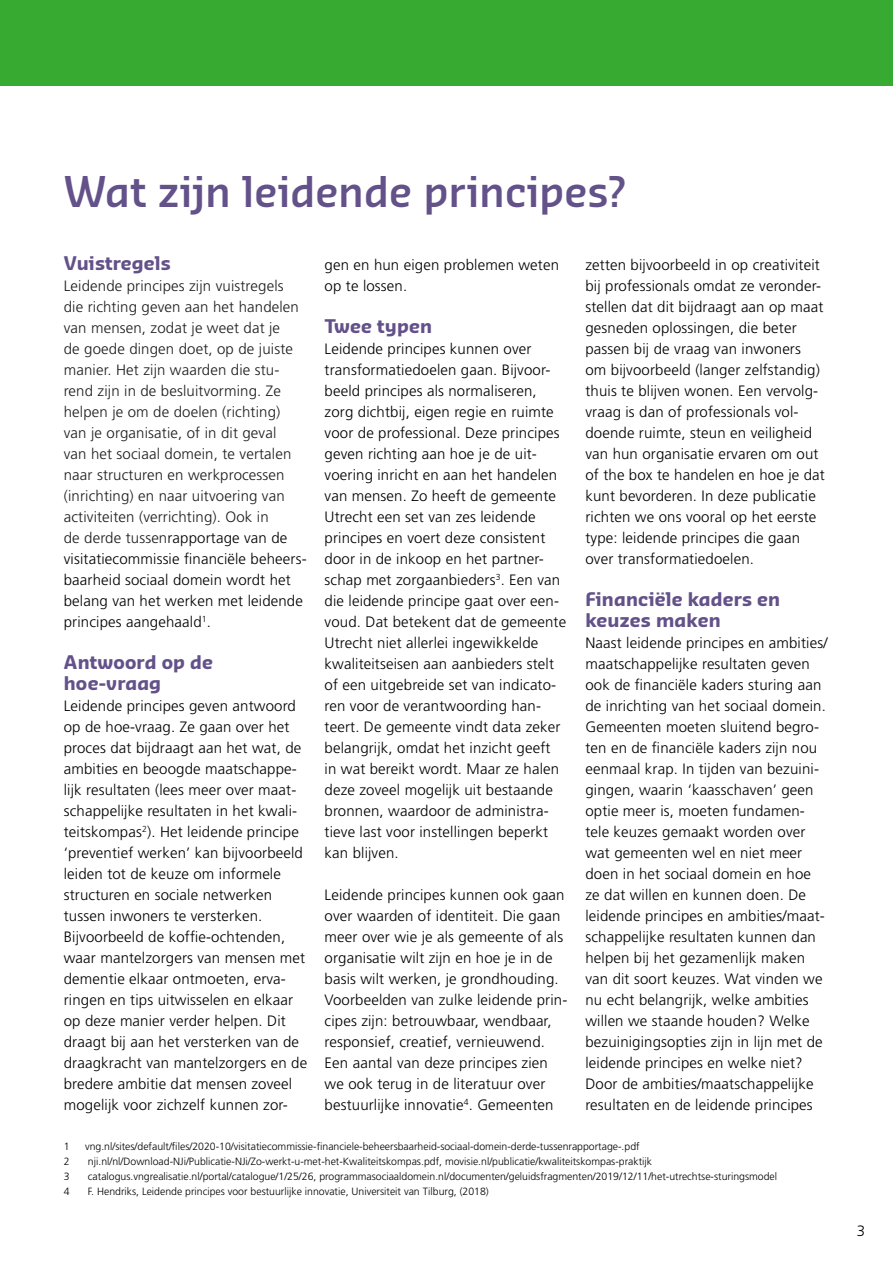
<style>
.page{position:relative;width:893px;height:1263px;background:#fff}
.page>*{position:absolute;margin:0;border:0;box-sizing:border-box;transform-origin:0 0}
.t1{font:600 40.5px "Sansa Pro";color:#635189}
.t2{font:700 18px/21px "Sansa Pro";letter-spacing:.01em;color:#635189}
.t3{font:300 15px/21px "Frutiger";letter-spacing:.01em;color:#000}
.t4{font:300 15px/21px "Frutiger";letter-spacing:.01em;color:#1d1d1d}
.t5{font:300 10.5px "Frutiger";color:#000}
.s1{color:#000}
</style>
<div class="page">
<div style="left:0;top:0;width:893px;height:85px;background:#37aa32"></div>
<h1 class="t1" style="left:64px;top:164px;width:564px">Wat zijn leidende principes?</h1>
<p class="t2" style="left:64px;top:252px;width:108px">Vuistregels</p>
<p class="t4" style="left:64px;top:275px;width:244px">Leidende principes zijn vuistregels die richting geven aan het handelen van mensen, zodat je weet dat je<br>de goede dingen doet, op de juiste manier. Het zijn waarden die stu&shy;rend zijn in de besluitvorming. Ze helpen je om de doelen (richting) van je organisatie, of in dit geval<br>van het sociaal domein, te vertalen naar structuren en werkprocessen (inrichting) en naar uitvoering van activiteiten (verrichting). Ook in<br>de derde tussen<span class="s1">rapportage van de visitatiecommissie financiële beheers&shy;baarheid sociaal domein wordt het belang van het werken met leidende principes aangehaald</span><sup>1</sup><span class="s1">.</span></p>
<p class="t2" style="left:64px;top:651px;width:151px">Antwoord op de hoe-vraag</p>
<p class="t3" style="left:64px;top:695px;width:245px">Leidende principes geven antwoord op de hoe-vraag. Ze gaan over het proces dat bijdraagt aan het wat, de ambities en beoogde maatschappe&shy;lijk resultaten (lees meer over maat&shy;schappelijke resultaten in het kwali&shy;teitskompas<sup>2</sup>). Het leidende principe ‘preventief werken’ kan bijvoorbeeld leiden tot de keuze om informele structuren en sociale netwerken tussen inwoners te versterken.<br>Bijvoorbeeld de koffie-ochtenden, waar mantelzorgers van mensen met dementie elkaar ontmoeten, erva&shy;ringen en tips uitwisselen en elkaar op deze manier verder helpen. Dit draagt bij aan het versterken van de draagkracht van mantelzorgers en de bredere ambitie dat mensen zoveel mogelijk voor zichzelf kunnen zor-</p>
<p class="t5" style="left:64px;top:1140px;width:7px">1</p>
<p class="t5" style="left:85px;top:1140px;width:556px">vng.nl/sites/default/files/2020-10/visitatiecommissie-financiele-beheersbaarheid-sociaal-domein-derde-tussenrapportage-.pdf</p>
<p class="t5" style="left:64px;top:1155px;width:7px">2</p>
<p class="t5" style="left:88px;top:1155px;width:566px">nji.nl/nl/Download-NJi/Publicatie-NJi/Zo-werkt-u-met-het-Kwaliteitskompas.pdf, movisie.nl/publicatie/kwaliteitskompas-praktijk</p>
<p class="t5" style="left:64px;top:1170px;width:7px">3</p>
<p class="t5" style="left:88px;top:1170px;width:691px">catalogus.vngrealisatie.nl/portal/catalogue/1/25/26, programmasociaaldomein.nl/documenten/geluidsfragmenten/2019/12/11/het-utrechtse-sturingsmodel</p>
<p class="t5" style="left:64px;top:1185px;width:7px">4</p>
<p class="t5" style="left:88px;top:1185px;width:402px">F. Hendriks, Leidende principes voor bestuurlijke innovatie, Universiteit van Tilburg, (2018)</p>
<p class="t3" style="left:325px;top:254px;width:236px">gen en hun eigen problemen weten op te lossen.</p>
<p class="t2" style="left:325px;top:315px;width:109px">Twee typen</p>
<p class="t3" style="left:325px;top:338px;width:243px">Leidende principes kunnen over transformatiedoelen gaan. Bijvoor&shy;beeld principes als normaliseren, zorg dichtbij, eigen regie en ruimte voor de professional. Deze principes geven richting aan hoe je de uit&shy;voering inricht en aan het handelen van mensen. Zo heeft de gemeente Utrecht een set van zes leidende principes en voert deze consistent door in de inkoop en het partner&shy;schap met zorgaanbieders<sup>3</sup>. Een van die leidende principe gaat over een&shy;voud. Dat betekent dat de gemeente Utrecht niet allerlei ingewikkelde kwaliteitseisen aan aanbieders stelt of een uitgebreide set van indicato&shy;ren voor de verantwoording han&shy;teert. De gemeente vindt data zeker belangrijk, omdat het inzicht geeft<br>in wat bereikt wordt. Maar ze halen deze zoveel mogelijk uit bestaande bronnen, waardoor de administra&shy;tieve last voor instellingen beperkt kan blijven.</p>
<p class="t3" style="left:325px;top:884px;width:244px">Leidende principes kunnen ook gaan over waarden of identiteit. Die gaan meer over wie je als gemeente of als organisatie wilt zijn en hoe je in de basis wilt werken, je grondhouding.<br>Voorbeelden van zulke leidende prin&shy;cipes zijn: betrouwbaar, wendbaar, responsief, creatief, vernieuwend.<br>Een aantal van deze principes zien we ook terug in de literatuur over bestuurlijke innovatie<sup>4</sup>. Gemeenten</p>
<p class="t3" style="left:585px;top:254px;width:241px">zetten bijvoorbeeld in op creativiteit bij professionals omdat ze veronder&shy;stellen dat dit bijdraagt aan op maat gesneden oplossingen, die beter passen bij de vraag van inwoners om bijvoorbeeld (langer zelfstandig) thuis te blijven wonen. Een vervolg&shy;vraag is dan of professionals vol&shy;doende ruimte, steun en veiligheid van hun organisatie ervaren om out of the box te handelen en hoe je dat kunt bevorderen. In deze publicatie richten we ons vooral op het eerste type: leidende principes die gaan over transformatiedoelen.</p>
<p class="t2" style="left:585px;top:588px;width:196px">Financiële kaders en keuzes maken</p>
<p class="t3" style="left:585px;top:632px;width:244px">Naast leidende principes en ambities/ maatschappelijke resultaten geven ook de financiële kaders sturing aan de inrichting van het sociaal domein.<br>Gemeenten moeten sluitend begro&shy;ten en de financiële kaders zijn nou eenmaal krap. In tijden van bezuini&shy;gingen, waarin ‘kaasschaven’ geen optie meer is, moeten fundamen&shy;tele keuzes gemaakt worden over wat gemeenten wel en niet meer doen in het sociaal domein en hoe ze dat willen en kunnen doen. De leidende principes en ambities/maat&shy;schappelijke resultaten kunnen dan helpen bij het gezamenlijk maken van dit soort keuzes. Wat vinden we nu echt belangrijk, welke ambities willen we staande houden? Welke bezuinigingsopties zijn in lijn met de leidende principes en welke niet?<br>Door de ambities/maatschappelijke resultaten en de leidende principes</p>
<p class="t3" style="left:857px;top:1220px;width:10px">3</p>
</div>
